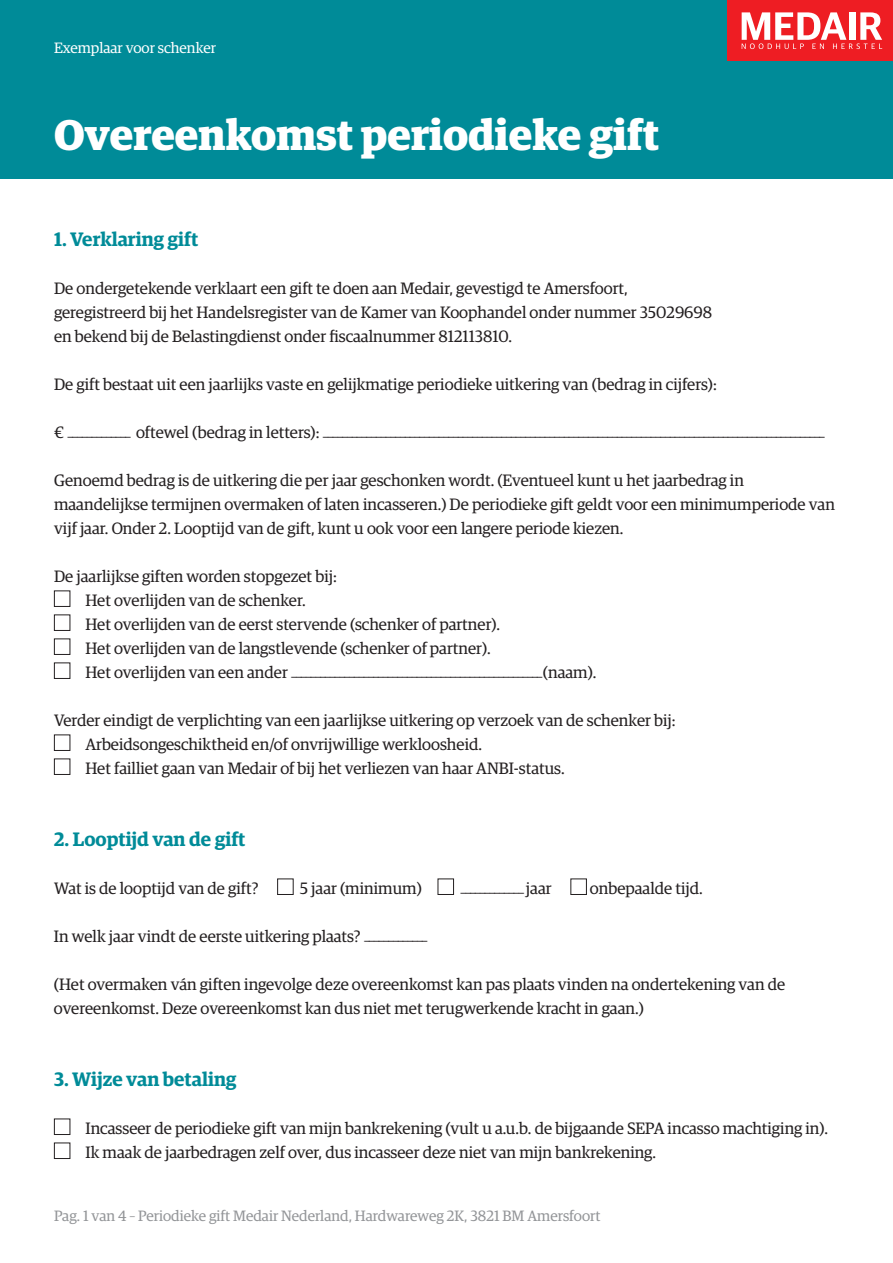
<style>
.page{position:relative;width:893px;height:1263px;background:#fff}
.page>*{position:absolute;margin:0;border:0;box-sizing:border-box;transform-origin:0 0}
.t1{font:700 43.05px "Guardian Egyp";color:#fff}
.t2{font:600 19.5px "Guardian Egyp";color:#008b98}
.t3{font:16.5px/24px "Guardian Egyp";color:#231f20}
.t4{font:15px "Guardian Egyp";color:#939598}
.t5{font:15px "Guardian Egyp";color:#fff}
</style>
<div class="page">
<div style="left:54px;top:590px;width:16px;height:17px;border:1px solid #231f20"></div>
<div style="left:54px;top:614px;width:16px;height:17px;border:1px solid #231f20"></div>
<div style="left:54px;top:638px;width:16px;height:17px;border:1px solid #231f20"></div>
<div style="left:54px;top:662px;width:16px;height:17px;border:1px solid #231f20"></div>
<div style="left:54px;top:734px;width:16px;height:17px;border:1px solid #231f20"></div>
<div style="left:54px;top:758px;width:16px;height:17px;border:1px solid #231f20"></div>
<div style="left:277px;top:878px;width:17px;height:17px;border:1px solid #231f20"></div>
<div style="left:438px;top:878px;width:16px;height:17px;border:1px solid #231f20"></div>
<div style="left:570px;top:878px;width:17px;height:17px;border:1px solid #231f20"></div>
<div style="left:54px;top:1118px;width:16px;height:17px;border:1px solid #231f20"></div>
<div style="left:54px;top:1142px;width:16px;height:17px;border:1px solid #231f20"></div>
<div style="left:0;top:0;width:893px;height:179px;background:#008b98"></div>
<div style="left:727px;top:0;width:166px;height:60px;background:#ee1d23"></div>
<svg style="left:742px;top:12px;width:140px;height:37px"></svg>
<p class="t5" style="left:54px;top:37px;width:164px">Exemplaar voor schenker</p>
<h1 class="t1" style="left:54px;top:102px;width:607px">Overeenkomst periodieke gift</h1>
<p class="t2" style="left:54px;top:225px;width:146px">1. Verklaring gift</p>
<p class="t3" style="left:54px;top:275px;width:660px">De ondergetekende verklaart een gift te doen aan Medair, gevestigd te Amersfoort, geregistreerd bij het Handelsregister van de Kamer van Koophandel onder nummer 35029698 en bekend bij de Belastingdienst onder fiscaalnummer 812113810.</p>
<p class="t3" style="left:54px;top:371px;width:664px">De gift bestaat uit een jaarlijks vaste en gelijkmatige periodieke uitkering van (bedrag in cijfers):</p>
<p class="t3" style="left:54px;top:423px;width:773px">€ ––––––––––––– oftewel (bedrag in letters): ––––––––––––––––––––––––––––––––––––––––––––––––––––––––––––––––––––––––––––––––––––––––––––––––––––––––</p>
<p class="t3" style="left:54px;top:467px;width:782px">Genoemd bedrag is de uitkering die per jaar geschonken wordt. (Eventueel kunt u het jaarbedrag in maandelijkse termijnen overmaken of laten incasseren.) De periodieke gift geldt voor een minimumperiode van vijf jaar. Onder 2. Looptijd van de gift, kunt u ook voor een langere periode kiezen.</p>
<p class="t3" style="left:86px;top:563px;width:416px;text-indent:-31px">De jaarlijkse giften worden stopgezet bij:<br>Het overlijden van de schenker.<br>Het overlijden van de eerst stervende (schenker of partner).<br>Het overlijden van de langstlevende (schenker of partner).</p>
<p class="t3" style="left:86px;top:663px;width:513px">Het overlijden van een ander –––––––––––––––––––––––––––––––––––––––––––––––––––– (naam).</p>
<p class="t3" style="left:86px;top:707px;width:591px;text-indent:-31px">Verder eindigt de verplichting van een jaarlijkse uitkering op verzoek van de schenker bij:<br>Arbeidsongeschiktheid en/of onvrijwillige werkloosheid.<br>Het failliet gaan van Medair of bij het verliezen van haar ANBI-status.</p>
<p class="t2" style="left:54px;top:825px;width:193px">2. Looptijd van de gift</p>
<p class="t3" style="left:54px;top:875px;width:206px">Wat is de looptijd van de gift?</p>
<p class="t3" style="left:300px;top:875px;width:124px">5 jaar (minimum)</p>
<p class="t3" style="left:460px;top:879px;width:93px">––––––––––––– jaar</p>
<p class="t3" style="left:590px;top:875px;width:114px">onbepaalde tijd.</p>
<p class="t3" style="left:54px;top:923px;width:376px">In welk jaar vindt de eerste uitkering plaats? –––––––––––––</p>
<p class="t3" style="left:54px;top:971px;width:733px">(Het overmaken ván giften ingevolge deze overeenkomst kan pas plaats vinden na ondertekening van de overeenkomst. Deze overeenkomst kan dus niet met terugwerkende kracht in gaan.)</p>
<p class="t2" style="left:54px;top:1065px;width:184px">3. Wijze van betaling</p>
<p class="t3" style="left:86px;top:1115px;width:744px">Incasseer de periodieke gift van mijn bankrekening (vult u a.u.b. de bijgaande SEPA incasso machtiging in).<br>Ik maak de jaarbedragen zelf over, dus incasseer deze niet van mijn bankrekening.</p>
<p class="t4" style="left:54px;top:1205px;width:548px">Pag. 1 van 4 – Periodieke gift Medair Nederland, Hardwareweg 2K, 3821 BM Amersfoort</p>
</div>
